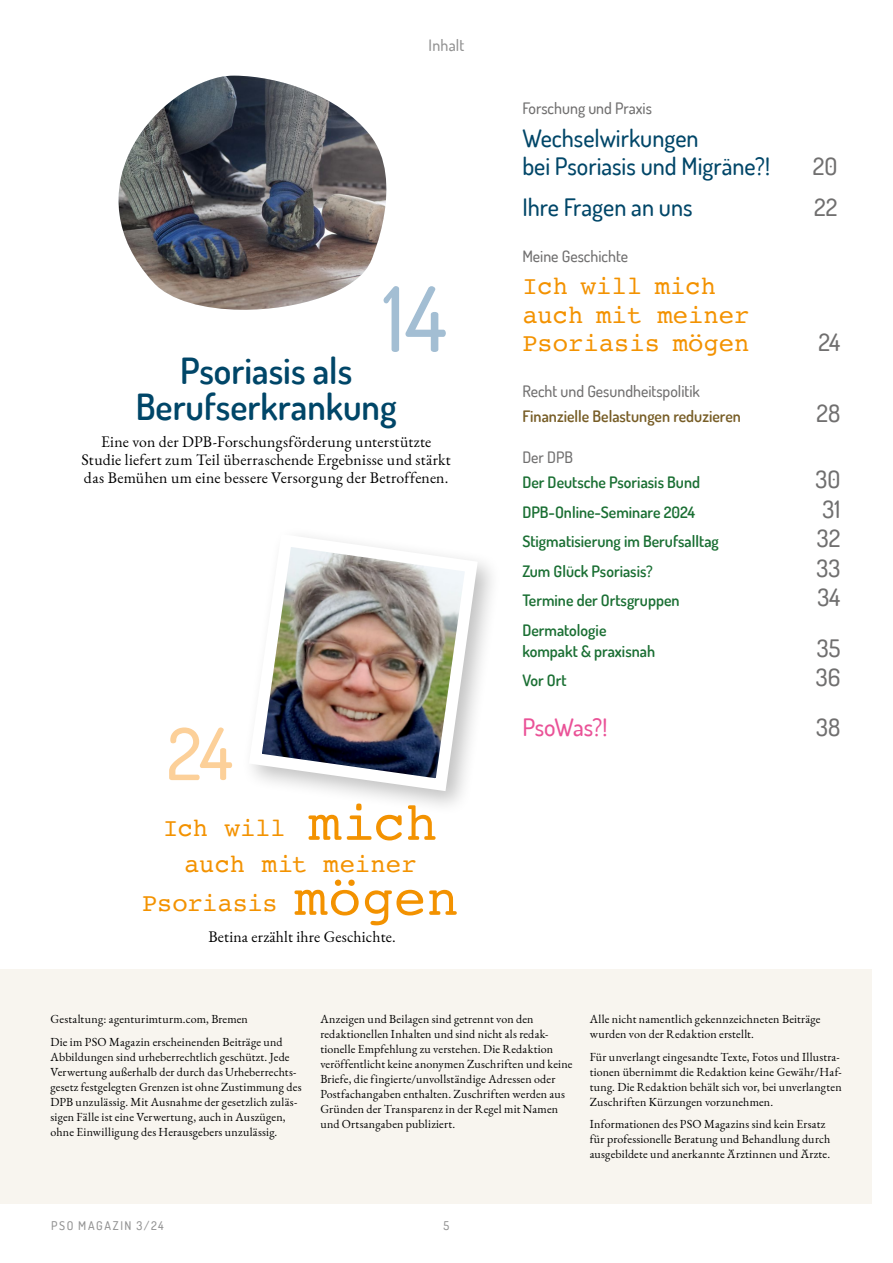
<style>
.page{position:relative;width:893px;height:1263px;background:#fff}
.page>*{position:absolute;margin:0;border:0;box-sizing:border-box;transform-origin:0 0}
.t1{font:500 90px "Dosis";color:#a3bed3}
.t2{font:500 72px "Dosis";color:#fcd099}
.t3{font:600 36px/36px "Dosis";color:#004668;text-align:center}
.t4{font:25.5px/28.5px "Courier";color:#f39200}
.t5{font:500 24px/28.5px "Dosis";color:#004668}
.t6{font:500 24px "Dosis";color:#706f6f}
.t7{font:500 24px "Dosis";letter-spacing:-.01em;color:#ea5297}
.t8{font:15.75px/18px "EB Garamond";letter-spacing:.01em;color:#000;text-align:center}
.t9{font:600 15.75px/21px "Dosis";color:#1a6f33}
.t10{font:500 15.75px "Dosis";color:#706f6f}
.t11{font:600 15.75px "Dosis";color:#775d26}
.t12{font:500 15.75px "Dosis";letter-spacing:.015em;color:#929292}
.t13{font:12px/15px "EB Garamond";letter-spacing:.015em;color:#000}
.t14{font:500 12px "Dosis";letter-spacing:.135em;color:#929292}
.s1{font-size:54px}
</style>
<div class="page">
<img style="left:118px;top:76px;width:269px;height:234px">
<div style="left:0;top:969px;width:871px;height:234px;background:#f8f5ef"></div>
<div style="left:241px;top:526px;width:261px;height:290px;background:#000;opacity:.25"></div>
<img style="left:243px;top:528px;width:241px;height:269px">
<h3 class="t12" style="left:429px;top:35px;width:37px">Inhalt</h3>
<h1 class="t1" style="left:383px;top:260px;width:65px">14</h1>
<h3 class="t3" style="left:136px;top:352px;width:263px">Psoriasis als<br>Berufserkrankung</h3>
<h3 class="t8" style="left:81px;top:433px;width:371px">Eine von der DPB-Forschungsförderung unterstützte<br>Studie liefert zum Teil überraschende Ergebnisse und stärkt das Bemühen um eine bessere Versorgung der Betroffenen.</h3>
<h2 class="t2" style="left:167px;top:707px;width:67px">24</h2>
<h3 class="t4" style="left:163px;top:809px;width:276px;line-height:36px;text-align:center">Ich will <span class="s1">mich </span>auch mit meiner</h3>
<h3 class="t4" style="left:142px;top:888px;width:318px">Psoriasis <span class="s1">mögen</span></h3>
<h3 class="t8" style="left:209px;top:928px;width:189px">Betina erzählt ihre Geschichte.</h3>
<h3 class="t10" style="left:522px;top:98px;width:131px">Forschung und Praxis</h3>
<h3 class="t5" style="left:522px;top:123px;width:249px">Wechselwirkungen<br>bei Psoriasis und Migräne?!</h3>
<h3 class="t6" style="left:813px;top:151px;width:26px">20</h3>
<h3 class="t5" style="left:522px;top:193px;width:172px">Ihre Fragen an uns</h3>
<h3 class="t6" style="left:814px;top:192px;width:25px">22</h3>
<h3 class="t10" style="left:522px;top:246px;width:107px">Meine Geschichte</h3>
<h3 class="t4" style="left:522px;top:271px;width:228px">Ich will mich auch mit meiner<br>Psoriasis mögen</h3>
<h3 class="t6" style="left:818px;top:327px;width:23px">24</h3>
<h3 class="t10" style="left:522px;top:381px;width:179px">Recht und Gesundheitspolitik</h3>
<h3 class="t11" style="left:522px;top:406px;width:220px">Finanzielle Belastungen reduzieren</h3>
<h3 class="t6" style="left:816px;top:397px;width:25px">28</h3>
<h3 class="t10" style="left:522px;top:447px;width:52px">Der DPB</h3>
<h3 class="t9" style="left:522px;top:471px;width:179px">Der Deutsche Psoriasis Bund</h3>
<h3 class="t6" style="left:815px;top:464px;width:26px">30</h3>
<h3 class="t9" style="left:522px;top:501px;width:174px">DPB-Online-Seminare 2024</h3>
<h3 class="t6" style="left:822px;top:493px;width:19px">31</h3>
<h3 class="t9" style="left:522px;top:530px;width:198px">Stigmatisierung im Berufsalltag</h3>
<h3 class="t6" style="left:817px;top:523px;width:25px">32</h3>
<h3 class="t9" style="left:522px;top:560px;width:132px">Zum Glück Psoriasis?</h3>
<h3 class="t6" style="left:816px;top:552px;width:25px">33</h3>
<h3 class="t9" style="left:522px;top:589px;width:159px">Termine der Ortsgruppen</h3>
<h3 class="t6" style="left:817px;top:582px;width:24px">34</h3>
<h3 class="t9" style="left:522px;top:619px;width:134px">Dermatologie kompakt &amp; praxisnah</h3>
<h3 class="t6" style="left:817px;top:632px;width:25px">35</h3>
<h3 class="t9" style="left:522px;top:669px;width:46px">Vor Ort</h3>
<h3 class="t6" style="left:816px;top:662px;width:26px">36</h3>
<h3 class="t7" style="left:522px;top:711px;width:87px">PsoWas?!</h3>
<h3 class="t6" style="left:816px;top:711px;width:26px">38</h3>
<p class="t13" style="left:50px;top:1008px;width:234px;line-height:22.5px">Gestaltung: agenturimturm.com, Bremen<br>Die im PSO Magazin erscheinenden Beiträge und</p>
<p class="t13" style="left:50px;top:1049px;width:253px">Abbildungen sind urheberrechtlich geschützt. Jede Verwertung außerhalb der durch das Urheberrechts&shy;gesetz festgelegten Grenzen ist ohne Zustimmung des DPB unzulässig. Mit Ausnahme der gesetzlich zuläs&shy;sigen Fälle ist eine Verwertung, auch in Auszügen, ohne Einwilligung des Herausgebers unzulässig.</p>
<p class="t13" style="left:320px;top:1012px;width:254px">Anzeigen und Beilagen sind getrennt von den redaktionellen Inhalten und sind nicht als redak&shy;tionelle Empfehlung zu verstehen. Die Redaktion veröffentlicht keine anonymen Zuschriften und keine Briefe, die fingierte/unvollständige Adressen oder Postfachangaben enthalten. Zuschriften werden aus Gründen der Transparenz in der Regel mit Namen und Ortsangaben publiziert.</p>
<p class="t13" style="left:590px;top:1012px;width:232px">Alle nicht namentlich gekennzeichneten Beiträge wurden von der Redaktion erstellt.</p>
<p class="t13" style="left:590px;top:1049px;width:253px">Für unverlangt eingesandte Texte, Fotos und Illustra&shy;tionen übernimmt die Redaktion keine Gewähr/Haf&shy;tung. Die Redaktion behält sich vor, bei unverlangten Zuschriften Kürzungen vorzunehmen.</p>
<p class="t13" style="left:590px;top:1117px;width:242px">Informationen des PSO Magazins sind kein Ersatz für professionelle Beratung und Behandlung durch ausgebildete und anerkannte Ärztinnen und Ärzte.</p>
<p class="t14" style="left:51px;top:1218px;width:114px">PSO MAGAZIN 3/24</p>
<p class="t14" style="left:444px;top:1218px;width:7px">5</p>
</div>
